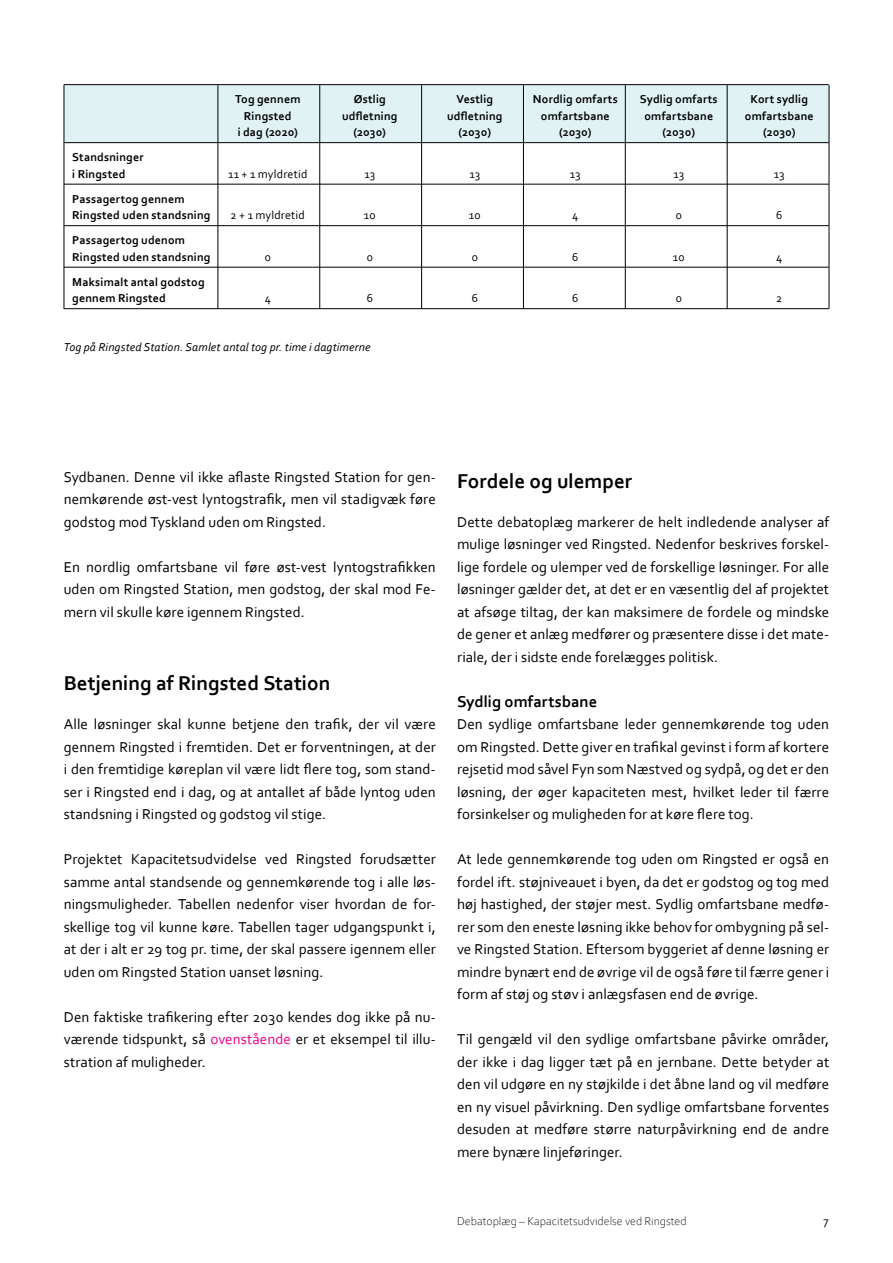
<style>
.page{position:relative;width:893px;height:1263px;background:#fff}
.page>*{position:absolute;margin:0;border:0;box-sizing:border-box;transform-origin:0 0}
.t1{font:700 21px "Corbel";color:#000}
.t2{font:700 16.5px "Corbel";color:#000}
.t3{font:15px/22.5px "Corbel";letter-spacing:.005em;color:#000;text-align:justify}
.t4{font:700 12px/16.5px "Corbel";letter-spacing:.015em;color:#000}
.t5{font:12px "Corbel";letter-spacing:.015em;color:#000}
.t6{font:italic 12px "Corbel";letter-spacing:.01em;color:#000}
.t7{font:300 12px "Corbel";color:#000}
.s1{color:#ec008c}
</style>
<div class="page">
<div style="left:64px;top:85px;width:765px;height:57px;background:#e0f2f3"></div>
<hr style="left:64px;top:85px;width:1px;height:224px;background:#000">
<hr style="left:218px;top:85px;width:1px;height:224px;background:#000">
<hr style="left:319px;top:85px;width:1px;height:224px;background:#000">
<hr style="left:421px;top:85px;width:1px;height:224px;background:#000">
<hr style="left:523px;top:85px;width:1px;height:224px;background:#000">
<hr style="left:625px;top:85px;width:1px;height:224px;background:#000">
<hr style="left:727px;top:85px;width:1px;height:224px;background:#000">
<hr style="left:829px;top:85px;width:1px;height:224px;background:#000">
<hr style="left:64px;top:84px;width:765px;height:1px;background:#000">
<hr style="left:64px;top:142px;width:765px;height:1px;background:#000">
<hr style="left:64px;top:184px;width:765px;height:1px;background:#000">
<hr style="left:64px;top:225px;width:765px;height:1px;background:#000">
<hr style="left:64px;top:267px;width:765px;height:1px;background:#000">
<hr style="left:64px;top:308px;width:765px;height:1px;background:#000">
<p class="t4" style="left:72px;top:149px;width:73px">Standsninger i Ringsted</p>
<p class="t4" style="left:72px;top:190px;width:140px">Passagertog gennem<br>Ringsted uden standsning</p>
<p class="t4" style="left:72px;top:232px;width:140px">Passagertog udenom<br>Ringsted uden standsning</p>
<p class="t4" style="left:235px;top:91px;width:67px">Tog gennem</p>
<p class="t4" style="left:354px;top:91px;width:34px">Østlig</p>
<p class="t4" style="left:456px;top:91px;width:38px">Vestlig</p>
<p class="t4" style="left:533px;top:91px;width:86px">Nordlig omfarts</p>
<p class="t4" style="left:640px;top:91px;width:79px">Sydlig omfarts</p>
<p class="t4" style="left:751px;top:91px;width:59px">Kort sydlig</p>
<p class="t4" style="left:244px;top:107px;width:49px">Ringsted</p>
<p class="t4" style="left:342px;top:107px;width:57px">udfletning</p>
<p class="t4" style="left:447px;top:107px;width:57px">udfletning</p>
<p class="t4" style="left:541px;top:107px;width:70px">omfartsbane</p>
<p class="t4" style="left:644px;top:107px;width:70px">omfartsbane</p>
<p class="t4" style="left:745px;top:107px;width:70px">omfartsbane</p>
<p class="t4" style="left:238px;top:124px;width:62px">i dag (2020)</p>
<p class="t4" style="left:354px;top:124px;width:34px">(2030)</p>
<p class="t4" style="left:459px;top:124px;width:34px">(2030)</p>
<p class="t4" style="left:559px;top:124px;width:34px">(2030)</p>
<p class="t4" style="left:663px;top:124px;width:34px">(2030)</p>
<p class="t4" style="left:763px;top:124px;width:34px">(2030)</p>
<p class="t5" style="left:228px;top:166px;width:81px">11 + 1 myldretid</p>
<p class="t5" style="left:364px;top:166px;width:12px">13</p>
<p class="t5" style="left:469px;top:166px;width:12px">13</p>
<p class="t5" style="left:570px;top:166px;width:12px">13</p>
<p class="t5" style="left:673px;top:166px;width:12px">13</p>
<p class="t5" style="left:774px;top:166px;width:12px">13</p>
<p class="t5" style="left:231px;top:208px;width:76px">2 + 1 myldretid</p>
<p class="t5" style="left:364px;top:208px;width:13px">10</p>
<p class="t5" style="left:469px;top:208px;width:13px">10</p>
<p class="t5" style="left:572px;top:208px;width:8px">4</p>
<p class="t5" style="left:676px;top:208px;width:8px">0</p>
<p class="t5" style="left:776px;top:208px;width:8px">6</p>
<p class="t5" style="left:265px;top:249px;width:8px">0</p>
<p class="t5" style="left:367px;top:249px;width:8px">0</p>
<p class="t5" style="left:472px;top:249px;width:8px">0</p>
<p class="t5" style="left:572px;top:249px;width:8px">6</p>
<p class="t5" style="left:673px;top:249px;width:13px">10</p>
<p class="t5" style="left:776px;top:249px;width:8px">4</p>
<p class="t4" style="left:72px;top:273px;width:134px">Maksimalt antal godstog gennem Ringsted</p>
<p class="t5" style="left:265px;top:291px;width:8px">4</p>
<p class="t5" style="left:367px;top:291px;width:8px">6</p>
<p class="t5" style="left:472px;top:291px;width:8px">6</p>
<p class="t5" style="left:572px;top:291px;width:8px">6</p>
<p class="t5" style="left:676px;top:291px;width:8px">0</p>
<p class="t5" style="left:776px;top:291px;width:8px">2</p>
<p class="t6" style="left:64px;top:339px;width:308px">Tog på Ringsted Station. Samlet antal tog pr. time i dagtimerne</p>
<p class="t3" style="left:64px;top:465px;width:374px">Sydbanen. Denne vil ikke aflaste Ringsted Station for gen&shy;nemkørende øst-vest lyntogstrafik, men vil stadigvæk føre godstog mod Tyskland uden om Ringsted.</p>
<p class="t3" style="left:64px;top:555px;width:374px">En nordlig omfartsbane vil føre øst-vest lyntogstrafikken uden om Ringsted Station, men godstog, der skal mod Fe&shy;mern vil skulle køre igennem Ringsted.</p>
<h1 class="t1" style="left:64px;top:670px;width:268px">Betjening af Ringsted Station</h1>
<p class="t3" style="left:64px;top:712px;width:374px">Alle løsninger skal kunne betjene den trafik, der vil være gennem Ringsted i fremtiden. Det er forventningen, at der i den fremtidige køreplan vil være lidt flere tog, som stand&shy;ser i Ringsted end i dag, og at antallet af både lyntog uden standsning i Ringsted og godstog vil stige.</p>
<p class="t3" style="left:64px;top:847px;width:374px">Projektet Kapacitetsudvidelse ved Ringsted forudsætter samme antal standsende og gennemkørende tog i alle løs&shy;ningsmuligheder. Tabellen nedenfor viser hvordan de for&shy;skellige tog vil kunne køre. Tabellen tager udgangspunkt i, at der i alt er 29 tog pr. time, der skal passere igennem eller uden om Ringsted Station uanset løsning.</p>
<p class="t3" style="left:64px;top:1005px;width:374px">Den faktiske trafikering efter 2030 kendes dog ikke på nu&shy;værende tidspunkt, så <span class="s1">ovenstående</span> er et eksempel til illu&shy;stration af muligheder.</p>
<h1 class="t1" style="left:457px;top:468px;width:177px">Fordele og ulemper</h1>
<p class="t3" style="left:457px;top:510px;width:374px">Dette debatoplæg markerer de helt indledende analyser af mulige løsninger ved Ringsted. Nedenfor beskrives forskel&shy;lige fordele og ulemper ved de forskellige løsninger. For alle løsninger gælder det, at det er en væsentlig del af projektet at afsøge tiltag, der kan maksimere de fordele og mindske de gener et anlæg medfører og præsentere disse i det mate&shy;riale, der i sidste ende forelægges politisk.</p>
<p class="t2" style="left:457px;top:691px;width:142px">Sydlig omfartsbane</p>
<p class="t3" style="left:457px;top:712px;width:374px">Den sydlige omfartsbane leder gennemkørende tog uden om Ringsted. Dette giver en trafikal gevinst i form af kortere rejsetid mod såvel Fyn som Næstved og sydpå, og det er den løsning, der øger kapaciteten mest, hvilket leder til færre forsinkelser og muligheden for at køre flere tog.</p>
<p class="t3" style="left:457px;top:847px;width:374px">At lede gennemkørende tog uden om Ringsted er også en fordel ift. støjniveauet i byen, da det er godstog og tog med høj hastighed, der støjer mest. Sydlig omfartsbane medfø&shy;rer som den eneste løsning ikke behov for ombygning på sel&shy;ve Ringsted Station. Eftersom byggeriet af denne løsning er mindre bynært end de øvrige vil de også føre til færre gener i form af støj og støv i anlægsfasen end de øvrige.</p>
<p class="t3" style="left:457px;top:1027px;width:374px">Til gengæld vil den sydlige omfartsbane påvirke områder, der ikke i dag ligger tæt på en jernbane. Dette betyder at den vil udgøre en ny støjkilde i det åbne land og vil medføre en ny visuel påvirkning. Den sydlige omfartsbane forventes desuden at medføre større naturpåvirkning end de andre mere bynære linjeføringer.</p>
<p class="t7" style="left:457px;top:1213px;width:231px">Debatoplæg – Kapacitetsudvidelse ved Ringsted</p>
<p class="t5" style="left:823px;top:1214px;width:7px">7</p>
</div>
